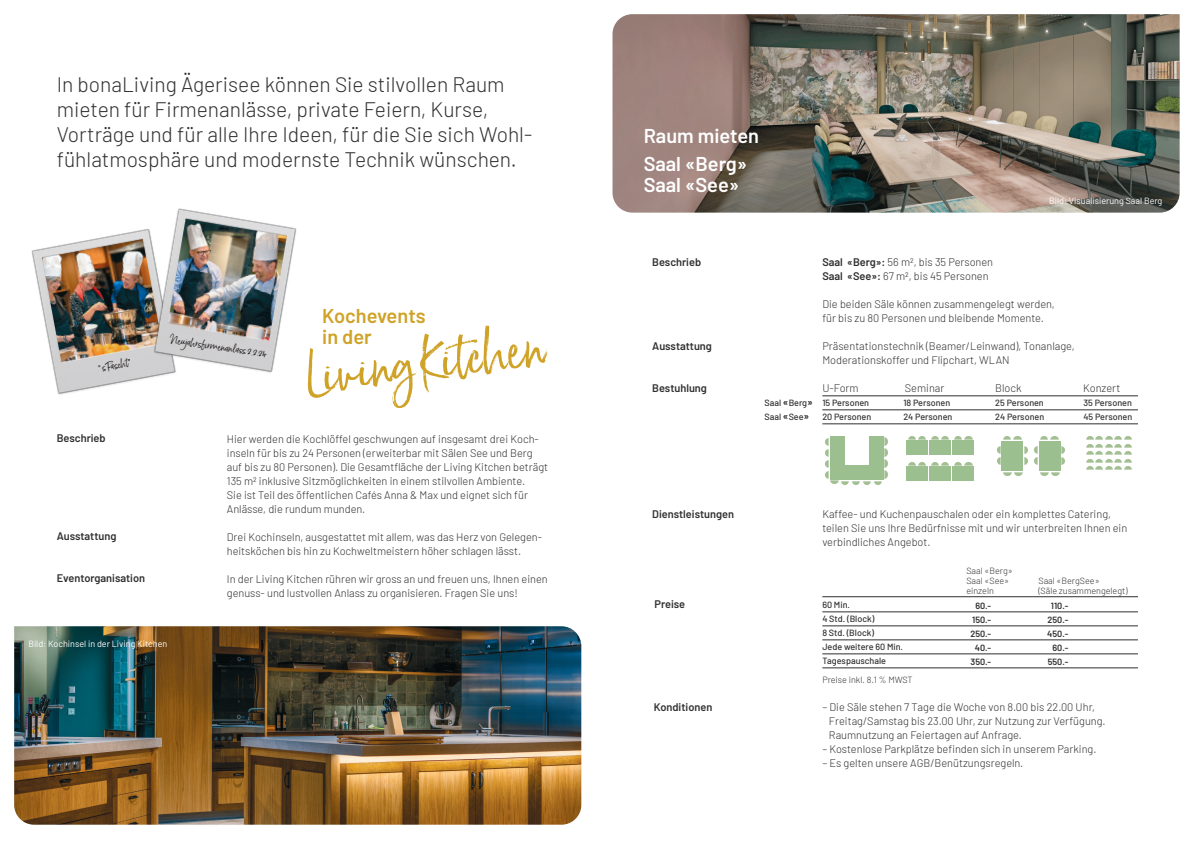
<style>
.page{position:relative;width:1191px;height:842px;background:#fff}
.page>*{position:absolute;margin:0;border:0;box-sizing:border-box;transform-origin:0 0}
.t1{font:51px "Born Ready Upright";color:#cfa328}
.t2{font:300 21px/25px "Barlow";color:#312f30}
.t3{font:600 20px/28px "Barlow";color:#fff}
.t4{font:600 20px/21px "Barlow";color:#cfa328}
.t5{font:300 11px/14px "Barlow";color:#312f30}
.t6{font:600 11px "Barlow";color:#312f30}
.t7{font:10px "Born Ready Upright";color:#231f20}
.t8{font:500 9px/14px "Barlow";color:#312f30}
.t9{font:300 9px/10px "Barlow";color:#312f30}
.t10{font:9px "Barlow";color:#fff}
.t11{font:600 9px/14px "Barlow";color:#312f30;text-align:center}
.s1{font-weight:600;font-size:11px}
.s2{font-weight:600}
</style>
<div class="page">
<img style="left:14px;top:626px;width:567px;height:199px">
<img style="left:612px;top:14px;width:567px;height:199px">
<hr style="left:822px;top:396px;width:316px;height:1px;background:#312f30">
<hr style="left:822px;top:410px;width:316px;height:1px;background:#312f30">
<hr style="left:822px;top:424px;width:316px;height:1px;background:#312f30">
<hr style="left:822px;top:596px;width:316px;height:1px;background:#312f30">
<hr style="left:822px;top:612px;width:316px;height:1px;background:#312f30">
<hr style="left:822px;top:626px;width:316px;height:1px;background:#312f30">
<hr style="left:822px;top:640px;width:316px;height:1px;background:#312f30">
<hr style="left:822px;top:654px;width:316px;height:1px;background:#312f30">
<hr style="left:822px;top:668px;width:316px;height:1px;background:#312f30">
<div style="left:869px;top:436px;width:14px;height:44px;background:#9cbf8f"></div>
<div style="left:830px;top:436px;width:14px;height:44px;background:#9cbf8f"></div>
<div style="left:905px;top:440px;width:22px;height:15px;background:#9cbf8f"></div>
<div style="left:929px;top:440px;width:22px;height:15px;background:#9cbf8f"></div>
<div style="left:952px;top:440px;width:22px;height:15px;background:#9cbf8f"></div>
<svg style="left:908px;top:436px;width:17px;height:4px"></svg>
<svg style="left:931px;top:436px;width:17px;height:4px"></svg>
<svg style="left:954px;top:436px;width:18px;height:4px"></svg>
<div style="left:905px;top:466px;width:22px;height:14px;background:#9cbf8f"></div>
<div style="left:929px;top:466px;width:22px;height:14px;background:#9cbf8f"></div>
<div style="left:952px;top:466px;width:22px;height:14px;background:#9cbf8f"></div>
<svg style="left:908px;top:462px;width:17px;height:3px"></svg>
<svg style="left:931px;top:462px;width:17px;height:3px"></svg>
<svg style="left:954px;top:462px;width:18px;height:3px"></svg>
<svg style="left:825px;top:438px;width:63px;height:47px"></svg>
<div style="left:1038px;top:456px;width:22px;height:15px;background:#9cbf8f"></div>
<div style="left:1038px;top:441px;width:22px;height:14px;background:#9cbf8f"></div>
<svg style="left:1040px;top:436px;width:18px;height:4px"></svg>
<svg style="left:1061px;top:446px;width:4px;height:18px"></svg>
<svg style="left:1041px;top:472px;width:18px;height:4px"></svg>
<img style="left:31px;top:229px;width:113px;height:166px">
<img style="left:144px;top:208px;width:153px;height:171px">
<svg style="left:1086px;top:436px;width:45px;height:34px"></svg>
<div style="left:1001px;top:456px;width:22px;height:15px;background:#9cbf8f"></div>
<div style="left:1001px;top:441px;width:22px;height:14px;background:#9cbf8f"></div>
<svg style="left:1003px;top:436px;width:18px;height:4px"></svg>
<svg style="left:1024px;top:446px;width:13px;height:19px"></svg>
<svg style="left:997px;top:446px;width:3px;height:19px"></svg>
<svg style="left:1004px;top:472px;width:18px;height:4px"></svg>
<h2 class="t2" style="left:57px;top:70px;width:477px">In bonaLiving Ägerisee können Sie stilvollen Raum mieten für Firmenanlässe, private Feiern, Kurse, Vorträge und für alle Ihre Ideen, für die Sie sich Wohl&shy;fühlatmosphäre und modernste Technik wünschen.</h2>
<p class="t7" style="left:97px;top:363px;width:35px;rotate:-11deg">"sFäscht“</p>
<p class="t6" style="left:57px;top:430px;width:50px">Beschrieb</p>
<p class="t6" style="left:57px;top:528px;width:61px">Ausstattung</p>
<p class="t6" style="left:57px;top:570px;width:90px">Eventorganisation</p>
<p class="t7" style="left:171px;top:334px;width:99px;rotate:8deg">Neujahrsfirmenanlass 2.2.24</p>
<h3 class="t4" style="left:322px;top:304px;width:105px">Kochevents in der</h3>
<h1 class="t1" style="left:300px;top:345px;width:245px;rotate:-7deg">Living Kitchen</h1>
<p class="t5" style="left:227px;top:431px;width:323px">Hier werden die Kochlöffel geschwungen auf insgesamt drei Koch&shy;inseln für bis zu 24 Personen (erweiterbar mit Sälen See und Berg auf bis zu 80 Personen). Die Gesamtfläche der Living Kitchen beträgt 135 m2 inklusive Sitzmöglichkeiten in einem stilvollen Ambiente.<br>Sie ist Teil des öffentlichen Cafés Anna &amp; Max und eignet sich für Anlässe, die rundum munden.</p>
<p class="t5" style="left:227px;top:529px;width:317px">Drei Kochinseln, ausgestattet mit allem, was das Herz von Gelegen&shy;heitsköchen bis hin zu Kochweltmeistern höher schlagen lässt.</p>
<p class="t5" style="left:227px;top:571px;width:322px">In der Living Kitchen rühren wir gross an und freuen uns, Ihnen einen genuss- und lustvollen Anlass zu organisieren. Fragen Sie uns!</p>
<p class="t10" style="left:28px;top:637px;width:140px">Bild: Kochinsel in der Living Kitchen</p>
<h3 class="t3" style="left:643px;top:120px;width:117px">Raum mieten<br>Saal «Berg»</h3>
<h3 class="t3" style="left:643px;top:169px;width:97px">Saal «See»</h3>
<p class="t10" style="left:1049px;top:194px;width:115px">Bild: Visualisierung Saal Berg</p>
<p class="t6" style="left:652px;top:254px;width:50px">Beschrieb</p>
<p class="t6" style="left:652px;top:338px;width:61px">Ausstattung</p>
<p class="t6" style="left:652px;top:380px;width:56px">Bestuhlung</p>
<p class="t8" style="left:764px;top:395px;width:50px">Saal <span class="s1">«</span>Berg<span class="s1">»<br></span>Saal <span class="s1">«</span>See<span class="s1">»</span></p>
<p class="t5" style="left:822px;top:254px;width:172px"><span class="s2">Saal «Berg»:</span> 56 m2, bis 35 Personen<br><span class="s2">Saal «See»:</span> 67 m2, bis 45 Personen</p>
<p class="t5" style="left:822px;top:296px;width:234px">Die beiden Säle können zusammengelegt werden, für bis zu 80 Personen und bleibende Momente.</p>
<p class="t5" style="left:822px;top:338px;width:254px">Präsentationstechnik (Beamer/Leinwand), Tonanlage,<br>Moderationskoffer und Flipchart, WLAN</p>
<p class="t5" style="left:822px;top:380px;width:38px">U-Form</p>
<p class="t5" style="left:905px;top:380px;width:41px">Seminar</p>
<p class="t5" style="left:995px;top:380px;width:28px">Block</p>
<p class="t5" style="left:1083px;top:380px;width:39px">Konzert</p>
<p class="t8" style="left:822px;top:395px;width:48px">15 Personen</p>
<p class="t8" style="left:903px;top:395px;width:48px">18 Personen</p>
<p class="t8" style="left:995px;top:395px;width:50px">25 Personen</p>
<p class="t8" style="left:1083px;top:395px;width:50px">35 Personen</p>
<p class="t8" style="left:822px;top:409px;width:50px">20 Personen</p>
<p class="t8" style="left:903px;top:409px;width:50px">24 Personen</p>
<p class="t8" style="left:995px;top:409px;width:50px">24 Personen</p>
<p class="t8" style="left:1083px;top:409px;width:50px">45 Personen</p>
<p class="t6" style="left:652px;top:506px;width:83px">Dienstleistungen</p>
<p class="t6" style="left:654px;top:596px;width:32px">Preise</p>
<p class="t6" style="left:654px;top:699px;width:60px">Konditionen</p>
<p class="t5" style="left:822px;top:506px;width:306px">Kaffee- und Kuchenpauschalen oder ein komplettes Catering, teilen Sie uns Ihre Bedürfnisse mit und wir unterbreiten Ihnen ein verbindliches Angebot.</p>
<p class="t9" style="left:966px;top:565px;width:48px">Saal «Berg»<br>Saal «See»</p>
<p class="t9" style="left:1038px;top:575px;width:63px">Saal «BergSee»</p>
<p class="t9" style="left:966px;top:585px;width:29px">einzeln</p>
<p class="t9" style="left:1038px;top:585px;width:91px">(Säle zusammengelegt)</p>
<p class="t8" style="left:822px;top:597px;width:82px">60 Min.<br>4 Std. (Block)<br>8 Std. (Block)<br>Jede weitere 60 Min.<br>Tagespauschale</p>
<p class="t9" style="left:822px;top:674px;width:92px">Preise inkl. 8.1 % MWST</p>
<p class="t5" style="left:829px;top:699px;width:278px;text-indent:-7px">– Die Säle stehen 7 Tage die Woche von 8.00 bis 22.00 Uhr,<br>Freitag/Samstag bis 23.00 Uhr, zur Nutzung zur Verfügung.<br>Raumnutzung an Feiertagen auf Anfrage.</p>
<p class="t5" style="left:822px;top:741px;width:276px">– Kostenlose Parkplätze befinden sich in unserem Parking.</p>
<p class="t5" style="left:822px;top:755px;width:202px">– Es gelten unsere AGB/Benützungsregeln.</p>
<p class="t11" style="left:970px;top:598px;width:22px">60.-<br>150.-<br>250.-<br>40.-<br>350.-</p>
<p class="t11" style="left:1047px;top:598px;width:23px">110.-<br>250.-<br>450.-<br>60.-<br>550.-</p>
</div>
